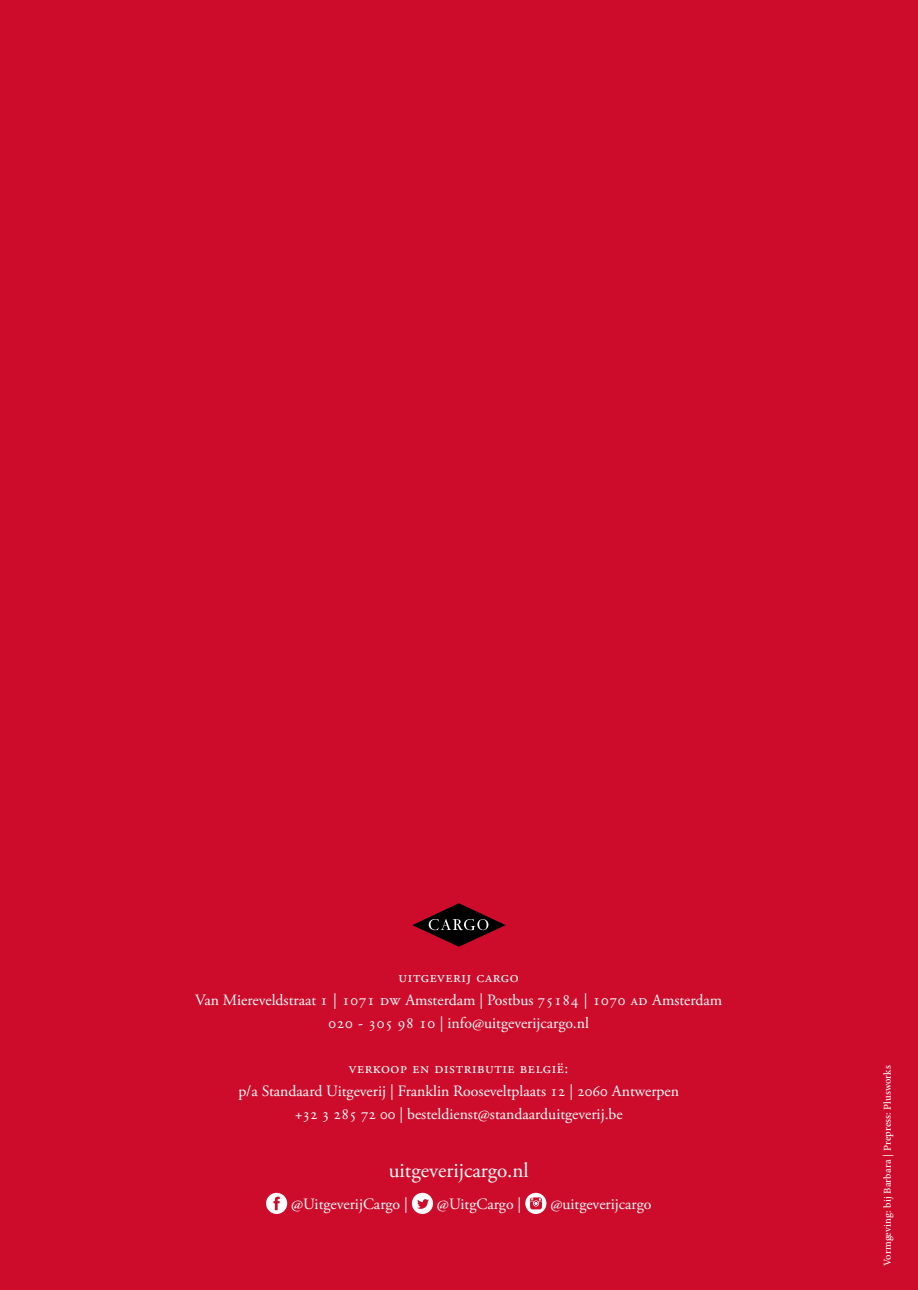
<style>
.page{position:relative;width:918px;height:1290px;background:#cd0c2b}
.page>*{position:absolute;margin:0;border:0;box-sizing:border-box;transform-origin:0 0}
.t1{font:21px "Adobe Garamond Pro";color:#fff}
.t2{font:15.75px/22.8px "Adobe Garamond Pro";letter-spacing:.04em;color:#fff;text-align:center}
.t3{font:500 10.5px "Minion Pro";color:#fff}
</style>
<div class="page">
<svg style="left:412px;top:903px;width:94px;height:44px"></svg>
<svg style="left:266px;top:1193px;width:21px;height:21px"></svg>
<svg style="left:412px;top:1193px;width:21px;height:21px"></svg>
<svg style="left:525px;top:1193px;width:21px;height:21px"></svg>
<p class="t2" style="left:195px;top:966px;width:529px">uitgeverij cargo<br>Van Miereveldstraat 1 | 1071 dw Amsterdam | Postbus 75184 | 1070 ad Amsterdam<br>020 - 305 98 10 | info@uitgeverijcargo.nl</p>
<p class="t2" style="left:238px;top:1057px;width:442px">verkoop en distributie belgië:<br>p/a Standaard Uitgeverij | Franklin Rooseveltplaats 12 | 2060 Antwerpen +32 3 285 72 00 | besteldienst@standaarduitgeverij.be</p>
<h1 class="t1" style="left:389px;top:1158px;width:141px">uitgeverijcargo.nl</h1>
<p class="t2" style="left:291px;top:1193px;width:118px">@UitgeverijCargo |</p>
<p class="t2" style="left:437px;top:1193px;width:86px">@UitgCargo |</p>
<p class="t2" style="left:550px;top:1193px;width:103px">@uitgeverijcargo</p>
<p class="t3" style="left:880px;top:1266px;width:202px;rotate:-90deg">Vormgeving: bij Barbara | Prepress: Plusworks</p>
</div>
